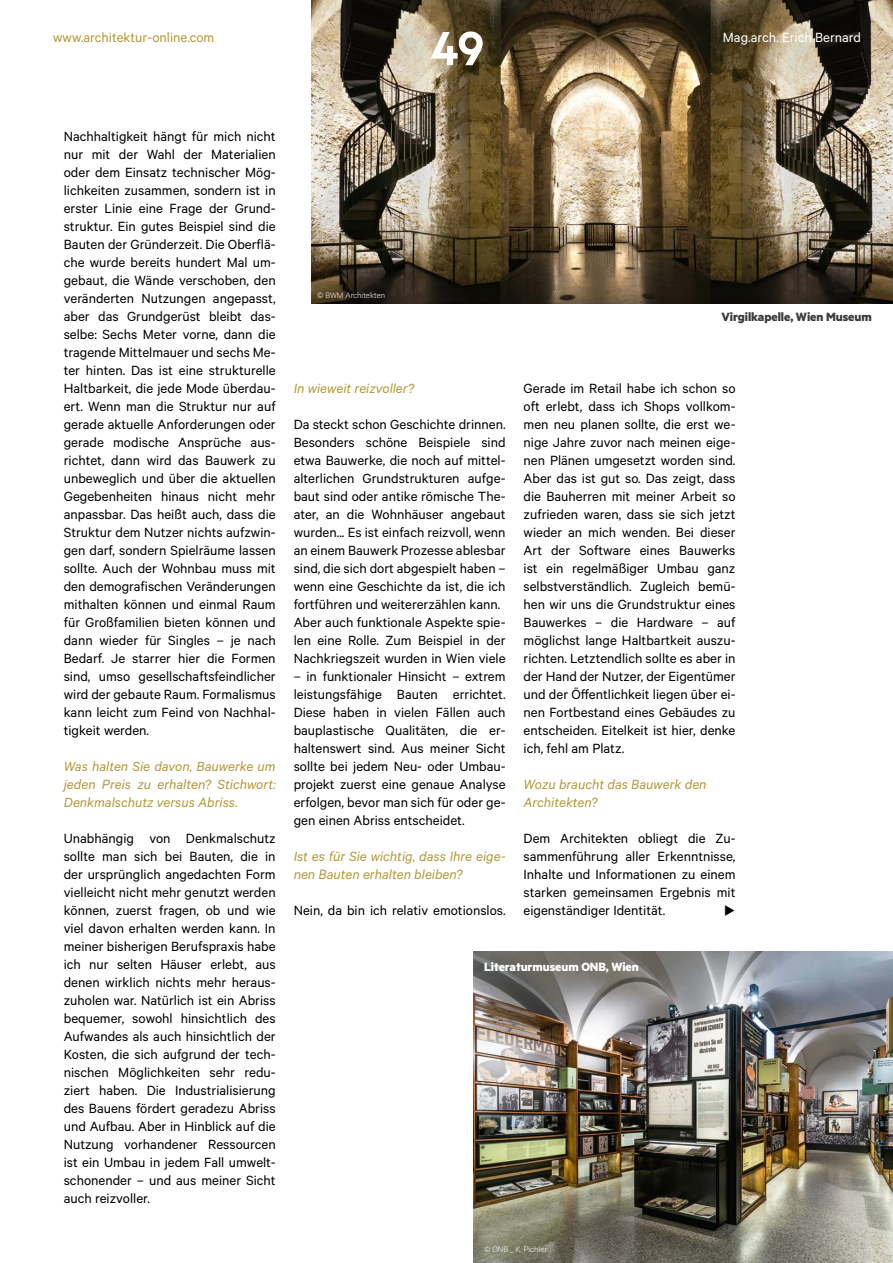
<style>
.page{position:relative;width:893px;height:1263px;background:#fff}
.page>*{position:absolute;margin:0;border:0;box-sizing:border-box;transform-origin:0 0}
.t1{font:600 54px "Metric";color:#fff}
.t2{font:15px/18px "Calibre";color:#000;text-align:justify}
.t3{font:italic 15px/18px "Calibre";color:#b59839}
.t4{font:15px "Calibre";color:#b59839}
.t5{font:15px "Calibre";color:#fff}
.t6{font:700 13.5px "Metric";letter-spacing:-.005em;color:#3c3c3b}
.t7{font:700 13.5px "Metric";letter-spacing:-.005em;color:#fff}
.t8{font:300 9px "Calibre";color:#fff}
</style>
<div class="page">
<img style="left:312px;top:0;width:581px;height:303px">
<img style="left:473px;top:951px;width:420px;height:312px">
<h1 class="t1" style="left:430px;top:16px;width:56px">49</h1>
<p class="t4" style="left:53px;top:28px;width:163px">www.architektur-online.com</p>
<p class="t5" style="left:723px;top:28px;width:140px">Mag.arch. Erich Bernard</p>
<p class="t2" style="left:64px;top:127px;width:213px">Nachhaltigkeit hängt für mich nicht nur mit der Wahl der Materialien oder dem Einsatz technischer Mög&shy;lichkeiten zusammen, sondern ist in erster Linie eine Frage der Grund&shy;struktur. Ein gutes Beispiel sind die Bauten der Gründerzeit. Die Oberflä&shy;che wurde bereits hundert Mal um&shy;gebaut, die Wände verschoben, den veränderten Nutzungen angepasst, aber das Grundgerüst bleibt das&shy;selbe: Sechs Meter vorne, dann die tragende Mittelmauer und sechs Me&shy;ter hinten. Das ist eine strukturelle Haltbarkeit, die jede Mode überdau&shy;ert. Wenn man die Struktur nur auf gerade aktuelle Anforderungen oder gerade modische Ansprüche aus&shy;richtet, dann wird das Bauwerk zu unbeweglich und über die aktuellen Gegebenheiten hinaus nicht mehr anpassbar. Das heißt auch, dass die Struktur dem Nutzer nichts aufzwin&shy;gen darf, sondern Spielräume lassen sollte. Auch der Wohnbau muss mit den demografischen Veränderungen mithalten können und einmal Raum für Großfamilien bieten können und dann wieder für Singles – je nach Bedarf. Je starrer hier die Formen sind, umso gesellschaftsfeindlicher wird der gebaute Raum. Formalismus kann leicht zum Feind von Nachhal&shy;tigkeit werden.</p>
<p class="t3" style="left:64px;top:757px;width:213px;text-align:justify">Was halten Sie davon, Bauwerke um jeden Preis zu erhalten? Stichwort:<br>Denkmalschutz versus Abriss.</p>
<p class="t2" style="left:64px;top:829px;width:213px">Unabhängig von Denkmalschutz sollte man sich bei Bauten, die in der ursprünglich angedachten Form vielleicht nicht mehr genutzt werden können, zuerst fragen, ob und wie viel davon erhalten werden kann. In meiner bisherigen Berufspraxis habe ich nur selten Häuser erlebt, aus denen wirklich nichts mehr heraus&shy;zuholen war. Natürlich ist ein Abriss bequemer, sowohl hinsichtlich des Aufwandes als auch hinsichtlich der Kosten, die sich aufgrund der tech&shy;nischen Möglichkeiten sehr redu&shy;ziert haben. Die Industrialisierung des Bauens fördert geradezu Abriss und Aufbau. Aber in Hinblick auf die Nutzung vorhandener Ressourcen ist ein Umbau in jedem Fall umwelt&shy;schonender – und aus meiner Sicht auch reizvoller.</p>
<p class="t8" style="left:317px;top:290px;width:70px">© BWM Architekten</p>
<p class="t6" style="left:721px;top:309px;width:152px">Virgilkapelle, Wien Museum</p>
<p class="t3" style="left:294px;top:379px;width:122px">In wieweit reizvoller?</p>
<p class="t2" style="left:294px;top:415px;width:213px;text-align:left">Da steckt schon Geschichte drinnen.<br>Besonders schöne Beispiele sind etwa Bauwerke, die noch auf mittel&shy;alterlichen Grundstrukturen aufge&shy;baut sind oder antike römische The&shy;ater, an die Wohnhäuser angebaut wurden... Es ist einfach reizvoll, wenn an einem Bauwerk Prozesse ablesbar sind, die sich dort abgespielt haben – wenn eine Geschichte da ist, die ich fortführen und weitererzählen kann.<br>Aber auch funktionale Aspekte spie&shy;len eine Rolle. Zum Beispiel in der Nachkriegszeit wurden in Wien viele</p>
<p class="t2" style="left:294px;top:667px;width:213px">– in funktionaler Hinsicht – extrem leistungsfähige Bauten errichtet.<br>Diese haben in vielen Fällen auch bauplastische Qualitäten, die er&shy;haltenswert sind. Aus meiner Sicht sollte bei jedem Neu- oder Umbau&shy;projekt zuerst eine genaue Analyse erfolgen, bevor man sich für oder ge&shy;gen einen Abriss entscheidet.</p>
<p class="t3" style="left:294px;top:847px;width:213px">Ist es für Sie wichtig, dass Ihre eige&shy;nen Bauten erhalten bleiben?</p>
<p class="t2" style="left:294px;top:901px;width:213px">Nein, da bin ich relativ emotionslos.</p>
<p class="t2" style="left:524px;top:379px;width:213px">Gerade im Retail habe ich schon so oft erlebt, dass ich Shops vollkom&shy;men neu planen sollte, die erst we&shy;nige Jahre zuvor nach meinen eige&shy;nen Plänen umgesetzt worden sind.<br>Aber das ist gut so. Das zeigt, dass die Bauherren mit meiner Arbeit so zufrieden waren, dass sie sich jetzt wieder an mich wenden. Bei dieser Art der Software eines Bauwerks ist ein regelmäßiger Umbau ganz selbstverständlich. Zugleich bemü&shy;hen wir uns die Grundstruktur eines Bauwerkes – die Hardware – auf möglichst lange Haltbartkeit auszu&shy;richten. Letztendlich sollte es aber in der Hand der Nutzer, der Eigentümer und der Öffentlichkeit liegen über ei&shy;nen Fortbestand eines Gebäudes zu entscheiden. Eitelkeit ist hier, denke ich, fehl am Platz.</p>
<p class="t3" style="left:524px;top:775px;width:185px">Wozu braucht das Bauwerk den<br>Architekten?</p>
<p class="t2" style="left:524px;top:829px;width:213px">Dem Architekten obliegt die Zu&shy;sammenführung aller Erkenntnisse, Inhalte und Informationen zu einem starken gemeinsamen Ergebnis mit eigenständiger Identität.</p>
<p class="t7" style="left:484px;top:958px;width:156px">Literaturmuseum ONB, Wien</p>
<p class="t8" style="left:484px;top:1244px;width:64px">© ONB _ K. Pichler</p>
</div>
